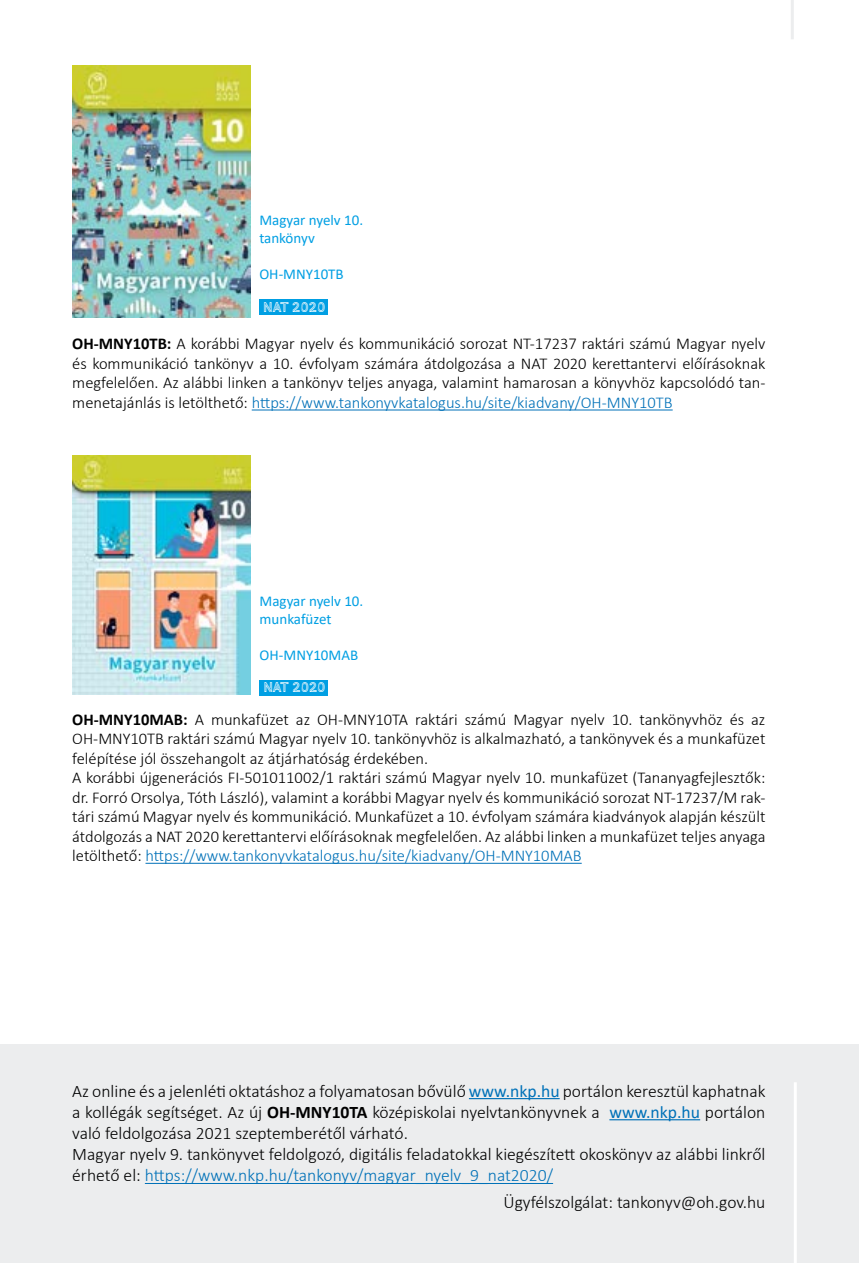
<style>
.page{position:relative;width:859px;height:1263px;background:#fff}
.page>*{position:absolute;margin:0;border:0;box-sizing:border-box;transform-origin:0 0}
.t1{font:300 17.7px/21.1px "Calibri";color:#000}
.t2{font:300 16.5px/19.5px "Calibri";color:#000}
.t3{font:15px/18px "Calibri";color:#009fe3}
.t4{font:15px "Continuo Regular 2";color:#fff}
.s1{font-weight:700}
.s2{color:#0071b8}
.s3{font-weight:400;color:#0071b8}
</style>
<div class="page">
<div style="left:0;top:1045px;width:859px;height:218px;background:#ecedee"></div>
<hr style="left:469px;top:1098px;width:91px;height:1px;background:#0071b8">
<hr style="left:609px;top:1119px;width:91px;height:1px;background:#0071b8">
<hr style="left:145px;top:1183px;width:408px;height:1px;background:#0071b8">
<hr style="left:794px;top:1082px;width:3px;height:181px;background:#fff">
<hr style="left:791px;top:0;width:3px;height:39px;background:#ecedee">
<hr style="left:146px;top:863px;width:436px;height:1px;background:#0071b8">
<img style="left:72px;top:455px;width:179px;height:240px">
<div style="left:260px;top:681px;width:68px;height:15px;background:#009fe3"></div>
<hr style="left:252px;top:410px;width:421px;height:1px;background:#0071b8">
<img style="left:72px;top:65px;width:179px;height:253px">
<div style="left:259px;top:300px;width:68px;height:15px;background:#009fe3"></div>
<p class="t3" style="left:259px;top:210px;width:105px">Magyar nyelv 10. tankönyv</p>
<p class="t3" style="left:259px;top:264px;width:86px">OH-MNY10TB</p>
<p class="t4" style="left:263px;top:299px;width:64px">NAT 2020</p>
<p class="t2" style="left:72px;top:334px;width:695px;text-align:justify"><span class="s1">OH-MNY10TB:</span> A korábbi Magyar nyelv és kommunikáció sorozat NT-17237 raktári számú Magyar nyelv és kommunikáció tankönyv a 10. évfolyam számára átdolgozása a NAT 2020 kerettantervi előírásoknak megfelelően. Az alábbi linken a tankönyv teljes anyaga, valamint hamarosan a könyvhöz kapcsolódó tan&shy;menetajánlás is letölthető: <span class="s2">https://www.tankonyvkatalogus.hu/site/kiadvany/OH-MNY10TB</span></p>
<p class="t3" style="left:260px;top:591px;width:105px">Magyar nyelv 10. munkafüzet</p>
<p class="t3" style="left:260px;top:645px;width:100px">OH-MNY10MAB</p>
<p class="t4" style="left:263px;top:680px;width:64px">NAT 2020</p>
<p class="t2" style="left:72px;top:709px;width:695px"><span class="s1">OH-MNY10MAB:</span> A munkafüzet az OH-MNY10TA raktári számú Magyar nyelv 10. tankönyvhöz és az OH-MNY10TB raktári számú Magyar nyelv 10. tankönyvhöz is alkalmazható, a tankönyvek és a munkafüzet felépítése jól összehangolt az átjárhatóság érdekében.<br>A korábbi újgenerációs FI-501011002/1 raktári számú Magyar nyelv 10. munkafüzet (Tananyagfejlesztők: dr. Forró Orsolya, Tóth László), valamint a korábbi Magyar nyelv és kommunikáció sorozat NT-17237/M rak&shy;tári számú Magyar nyelv és kommunikáció. Munkafüzet a 10. évfolyam számára kiadványok alapján készült átdolgozás a NAT 2020 kerettantervi előírásoknak megfelelően. Az alábbi linken a munkafüzet teljes anyaga letölthető: <span class="s2">https://www.tankonyvkatalogus.hu/site/kiadvany/OH-MNY10MAB</span></p>
<p class="t1" style="left:72px;top:1080px;width:695px">Az online és a jelenléti oktatáshoz a folyamatosan bővülő <span class="s3">www.nkp.hu</span> portálon keresztül kaphatnak a kollégák segítséget. Az új <span class="s1">OH-MNY10TA</span> középiskolai nyelvtankönyvnek a <span class="s3">www.nkp.hu</span> portálon való feldolgozása 2021 szeptemberétől várható.<br>Magyar nyelv 9. tankönyvet feldolgozó, digitális feladatokkal kiegészített okoskönyv az alábbi linkről érhető el: <span class="s2">https://www.nkp.hu/tankonyv/magyar_nyelv_9_nat2020/</span></p>
<p class="t1" style="left:503px;top:1192px;width:263px">Ügyfélszolgálat: tankonyv@oh.gov.hu</p>
</div>
